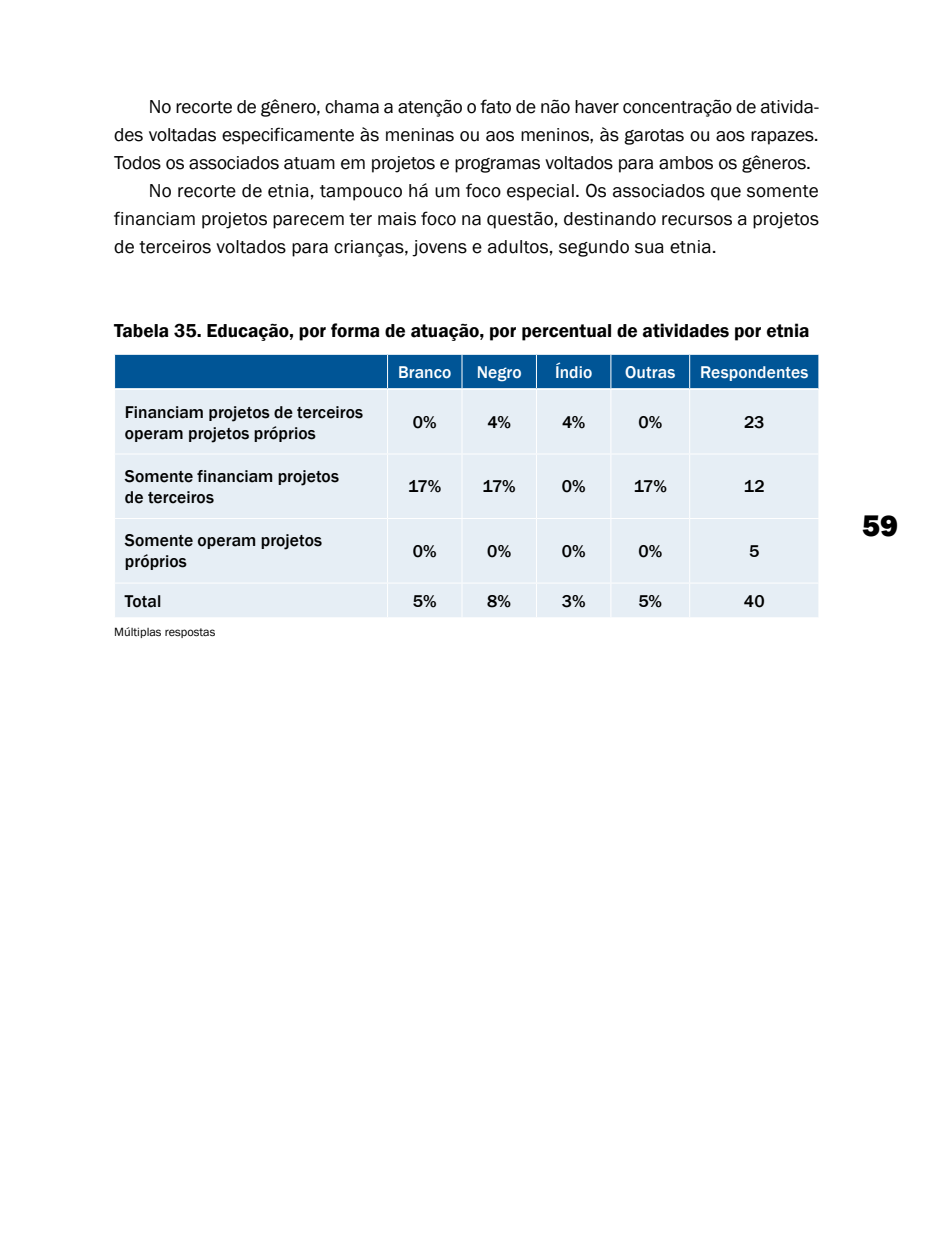
<style>
.page{position:relative;width:943px;height:1241px;background:#fff}
.page>*{position:absolute;margin:0;border:0;box-sizing:border-box;transform-origin:0 0}
.t1{font:800 30.62px "Franklin Gothic";color:#000}
.t2{font:19.25px "Franklin Gothic";letter-spacing:-.005em;color:#000}
.t3{font:600 19.25px "Franklin Gothic";color:#000}
.t4{font:500 17.5px/21px "Franklin Gothic";letter-spacing:.005em;color:#000}
.t5{font:500 17.5px "Franklin Gothic";letter-spacing:.005em;color:#fff}
.t6{font:12.25px "Franklin Gothic";color:#000}
</style>
<div class="page">
<div style="left:115px;top:355px;width:703px;height:33px;background:#005596"></div>
<div style="left:115px;top:390px;width:703px;height:227px;background:#e6eef5"></div>
<hr style="left:387px;top:354px;width:1px;height:34px;background:#fff">
<hr style="left:461px;top:354px;width:1px;height:34px;background:#fff">
<hr style="left:536px;top:354px;width:1px;height:34px;background:#fff">
<hr style="left:610px;top:354px;width:1px;height:34px;background:#fff">
<hr style="left:689px;top:354px;width:1px;height:34px;background:#fff">
<hr style="left:387px;top:390px;width:1px;height:63px;background:#fff">
<hr style="left:461px;top:390px;width:1px;height:63px;background:#fff">
<hr style="left:536px;top:390px;width:1px;height:63px;background:#fff">
<hr style="left:610px;top:390px;width:1px;height:63px;background:#fff">
<hr style="left:689px;top:390px;width:1px;height:63px;background:#fff">
<hr style="left:114px;top:453px;width:273px;height:1px;background:#fff">
<hr style="left:387px;top:453px;width:75px;height:1px;background:#fff">
<hr style="left:387px;top:454px;width:1px;height:64px;background:#fff">
<hr style="left:462px;top:453px;width:74px;height:1px;background:#fff">
<hr style="left:461px;top:454px;width:1px;height:64px;background:#fff">
<hr style="left:536px;top:453px;width:75px;height:1px;background:#fff">
<hr style="left:536px;top:454px;width:1px;height:64px;background:#fff">
<hr style="left:611px;top:453px;width:78px;height:1px;background:#fff">
<hr style="left:610px;top:454px;width:1px;height:64px;background:#fff">
<hr style="left:689px;top:453px;width:130px;height:1px;background:#fff">
<hr style="left:689px;top:454px;width:1px;height:64px;background:#fff">
<hr style="left:114px;top:518px;width:273px;height:1px;background:#fff">
<hr style="left:387px;top:518px;width:75px;height:1px;background:#fff">
<hr style="left:387px;top:519px;width:1px;height:63px;background:#fff">
<hr style="left:462px;top:518px;width:74px;height:1px;background:#fff">
<hr style="left:461px;top:519px;width:1px;height:63px;background:#fff">
<hr style="left:536px;top:518px;width:75px;height:1px;background:#fff">
<hr style="left:536px;top:519px;width:1px;height:63px;background:#fff">
<hr style="left:611px;top:518px;width:78px;height:1px;background:#fff">
<hr style="left:610px;top:519px;width:1px;height:63px;background:#fff">
<hr style="left:689px;top:518px;width:130px;height:1px;background:#fff">
<hr style="left:689px;top:519px;width:1px;height:63px;background:#fff">
<hr style="left:114px;top:582px;width:273px;height:1px;background:#fff">
<hr style="left:387px;top:582px;width:75px;height:1px;background:#fff">
<hr style="left:387px;top:583px;width:1px;height:34px;background:#fff">
<hr style="left:462px;top:582px;width:74px;height:1px;background:#fff">
<hr style="left:461px;top:583px;width:1px;height:34px;background:#fff">
<hr style="left:536px;top:582px;width:75px;height:1px;background:#fff">
<hr style="left:536px;top:583px;width:1px;height:34px;background:#fff">
<hr style="left:611px;top:582px;width:78px;height:1px;background:#fff">
<hr style="left:610px;top:583px;width:1px;height:34px;background:#fff">
<hr style="left:689px;top:582px;width:130px;height:1px;background:#fff">
<hr style="left:689px;top:583px;width:1px;height:34px;background:#fff">
<p class="t2" style="left:149px;top:94px;width:671px">No recorte de gênero, chama a atenção o fato de não haver concentração de ativida-</p>
<p class="t2" style="left:114px;top:122px;width:706px">des voltadas especificamente às meninas ou aos meninos, às garotas ou aos rapazes.</p>
<p class="t2" style="left:114px;top:150px;width:698px">Todos os associados atuam em projetos e programas voltados para ambos os gêneros.</p>
<p class="t2" style="left:149px;top:178px;width:671px">No recorte de etnia, tampouco há um foco especial. Os associados que somente</p>
<p class="t2" style="left:114px;top:206px;width:706px">financiam projetos parecem ter mais foco na questão, destinando recursos a projetos</p>
<p class="t2" style="left:114px;top:234px;width:604px">de terceiros voltados para crianças, jovens e adultos, segundo sua etnia.</p>
<p class="t3" style="left:114px;top:318px;width:697px">Tabela 35. Educação, por forma de atuação, por percentual de atividades por etnia</p>
<p class="t5" style="left:398px;top:361px;width:55px">Branco</p>
<p class="t5" style="left:476px;top:361px;width:47px">Negro</p>
<p class="t5" style="left:555px;top:361px;width:39px">Índio</p>
<p class="t5" style="left:625px;top:361px;width:52px">Outras</p>
<p class="t5" style="left:700px;top:361px;width:110px">Respondentes</p>
<p class="t4" style="left:125px;top:401px;width:240px">Financiam projetos de terceiros operam projetos próprios</p>
<p class="t4" style="left:413px;top:412px;width:25px">0%</p>
<p class="t4" style="left:487px;top:412px;width:25px">4%</p>
<p class="t4" style="left:562px;top:412px;width:25px">4%</p>
<p class="t4" style="left:638px;top:412px;width:25px">0%</p>
<p class="t4" style="left:744px;top:412px;width:22px">23</p>
<p class="t4" style="left:125px;top:465px;width:215px">Somente financiam projetos de terceiros</p>
<p class="t4" style="left:408px;top:476px;width:35px">17%</p>
<p class="t4" style="left:482px;top:476px;width:35px">17%</p>
<p class="t4" style="left:561px;top:476px;width:25px">0%</p>
<p class="t4" style="left:633px;top:476px;width:35px">17%</p>
<p class="t4" style="left:743px;top:476px;width:22px">12</p>
<p class="t4" style="left:125px;top:530px;width:199px">Somente operam projetos próprios</p>
<p class="t4" style="left:413px;top:540px;width:25px">0%</p>
<p class="t4" style="left:487px;top:540px;width:25px">0%</p>
<p class="t4" style="left:561px;top:540px;width:25px">0%</p>
<p class="t4" style="left:638px;top:540px;width:25px">0%</p>
<p class="t4" style="left:749px;top:540px;width:12px">5</p>
<p class="t4" style="left:125px;top:590px;width:38px">Total</p>
<p class="t4" style="left:413px;top:590px;width:25px">5%</p>
<p class="t4" style="left:487px;top:590px;width:25px">8%</p>
<p class="t4" style="left:562px;top:590px;width:25px">3%</p>
<p class="t4" style="left:638px;top:590px;width:25px">5%</p>
<p class="t4" style="left:744px;top:590px;width:22px">40</p>
<p class="t6" style="left:114px;top:624px;width:103px">Múltiplas respostas</p>
<h1 class="t1" style="left:862px;top:505px;width:37px">59</h1>
</div>
